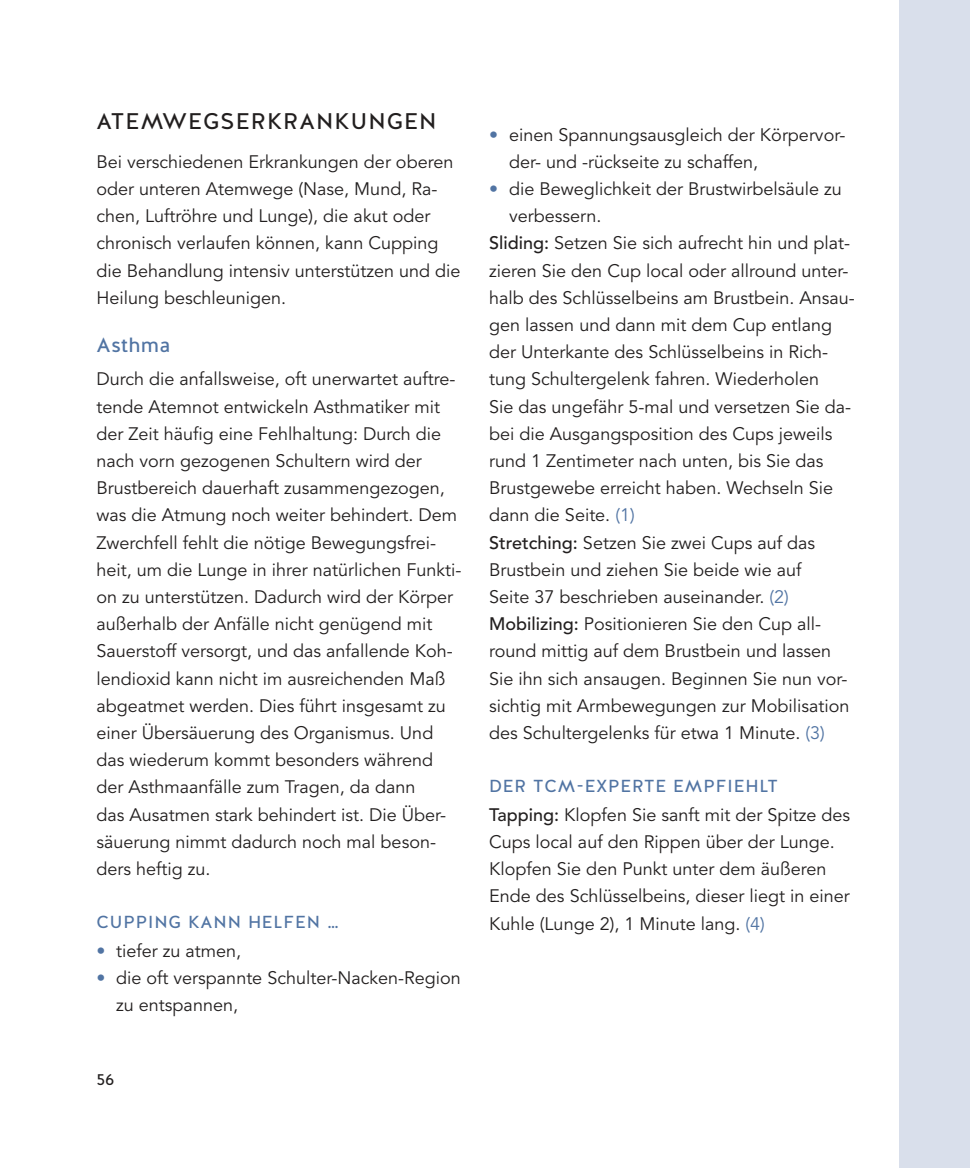
<style>
.page{position:relative;width:970px;height:1168px;background:#fff}
.page>*{position:absolute;margin:0;border:0;box-sizing:border-box;transform-origin:0 0}
.t1{font:22.6px "Halis GR";letter-spacing:.05em;color:#221f1f}
.t2{font:20.6px "Halis GR";letter-spacing:.02em;color:#5174a3}
.t3{font:18px/27.2px "Avenir LT Std";color:#221f1f}
.t4{font:17.4px "Halis GR";letter-spacing:.05em;color:#5174a3}
.t5{font:16px "Halis GR";color:#221f1f}
.s1{color:#5174a3}
.s2{font-weight:500}
</style>
<div class="page">
<div style="left:899px;top:0;width:53px;height:1168px;background:#d9dfeb"></div>
<div style="left:952px;top:0;width:17px;height:1168px;background:#d9dfeb"></div>
<p class="t1" style="left:96px;top:110px;width:342px">ATEMWEGSERKRANKUNGEN</p>
<p class="t3" style="left:96px;top:149px;width:365px">Bei verschiedenen Erkrankungen der oberen oder unteren Atemwege (Nase, Mund, Ra&shy;chen, Luftröhre und Lunge), die akut oder chronisch verlaufen können, kann Cupping die Behandlung intensiv unterstützen und die Heilung beschleunigen.</p>
<p class="t2" style="left:96px;top:335px;width:75px">Asthma</p>
<p class="t3" style="left:96px;top:367px;width:366px">Durch die anfallsweise, oft unerwartet auftre&shy;tende Atemnot entwickeln Asthmatiker mit der Zeit häuig eine Fehlhaltung: Durch die nach vorn gezogenen Schultern wird der Brustbereich dauerhaft zusammengezogen, was die Atmung noch weiter behindert. Dem Zwerchfell fehlt die nötige Bewegungsfrei&shy;heit, um die Lunge in ihrer natürlichen Funkti&shy;on zu unterstützen. Dadurch wird der Körper außerhalb der Anfälle nicht genügend mit Sauerstoff versorgt, und das anfallende Koh&shy;lendioxid kann nicht im ausreichenden Maß abgeatmet werden. Dies führt insgesamt zu einer Übersäuerung des Organismus. Und das wiederum kommt besonders während der Asthmaanfälle zum Tragen, da dann<br>das Ausatmen stark behindert ist. Die Über&shy;säuerung nimmt dadurch noch mal beson&shy;ders heftig zu.</p>
<p class="t4" style="left:96px;top:913px;width:244px">CUPPING KANN HELFEN …</p>
<p class="t3" style="left:96px;top:938px;width:146px"><span class="s1">•</span> tiefer zu atmen,</p>
<p class="t3" style="left:116px;top:965px;width:346px;text-indent:-20px"><span class="s1">•</span> die oft verspannte Schulter-Nacken-Region zu entspannen,</p>
<p class="t5" style="left:96px;top:1072px;width:20px">56</p>
<p class="t3" style="left:509px;top:122px;width:338px;text-indent:-20px"><span class="s1">•</span> einen Spannungsausgleich der Körpervor&shy;der- und -rückseite zu schaffen,</p>
<p class="t3" style="left:489px;top:176px;width:354px"><span class="s1">•</span> die Beweglichkeit der Brustwirbelsäule zu</p>
<p class="t3" style="left:509px;top:203px;width:94px">verbessern.</p>
<p class="t3" style="left:489px;top:231px;width:362px"><span class="s2">Sliding:</span> Setzen Sie sich aufrecht hin und plat-</p>
<p class="t3" style="left:489px;top:258px;width:361px">zieren Sie den Cup local oder allround unter-</p>
<p class="t3" style="left:489px;top:285px;width:367px">halb des Schlüsselbeins am Brustbein. Ansau-</p>
<p class="t3" style="left:489px;top:312px;width:344px">gen lassen und dann mit dem Cup entlang</p>
<p class="t3" style="left:489px;top:339px;width:340px">der Unterkante des Schlüsselbeins in Rich-</p>
<p class="t3" style="left:489px;top:366px;width:331px">tung Schultergelenk fahren. Wiederholen</p>
<p class="t3" style="left:489px;top:394px;width:363px">Sie das ungefähr 5-mal und versetzen Sie da-</p>
<p class="t3" style="left:489px;top:421px;width:345px">bei die Ausgangsposition des Cups jeweils</p>
<p class="t3" style="left:489px;top:448px;width:336px">rund 1 Zentimeter nach unten, bis Sie das</p>
<p class="t3" style="left:489px;top:475px;width:345px">Brustgewebe erreicht haben. Wechseln Sie</p>
<p class="t3" style="left:489px;top:502px;width:147px">dann die Seite. <span class="s1">(1)</span></p>
<p class="t3" style="left:489px;top:530px;width:327px"><span class="s2">Stretching:</span> Setzen Sie zwei Cups auf das</p>
<p class="t3" style="left:489px;top:557px;width:314px">Brustbein und ziehen Sie beide wie auf</p>
<p class="t3" style="left:489px;top:584px;width:301px">Seite 37 beschrieben auseinander. <span class="s1">(2)</span></p>
<p class="t3" style="left:489px;top:611px;width:333px"><span class="s2">Mobilizing:</span> Positionieren Sie den Cup all-</p>
<p class="t3" style="left:489px;top:638px;width:343px">round mittig auf dem Brustbein und lassen</p>
<p class="t3" style="left:489px;top:666px;width:360px">Sie ihn sich ansaugen. Beginnen Sie nun vor-</p>
<p class="t3" style="left:489px;top:693px;width:361px">sichtig mit Armbewegungen zur Mobilisation</p>
<p class="t3" style="left:489px;top:720px;width:337px">des Schultergelenks für etwa 1 Minute. <span class="s1">(3)</span></p>
<p class="t4" style="left:489px;top:777px;width:290px">DER TCM-EXPERTE EMPFIEHLT</p>
<p class="t3" style="left:489px;top:802px;width:362px"><span class="s2">Tapping:</span> Klopfen Sie sanft mit der Spitze des Cups local auf den Rippen über der Lunge.<br>Klopfen Sie den Punkt unter dem äußeren Ende des Schlüsselbeins, dieser liegt in einer Kuhle (Lunge 2), 1 Minute lang. <span class="s1">(4)</span></p>
</div>
